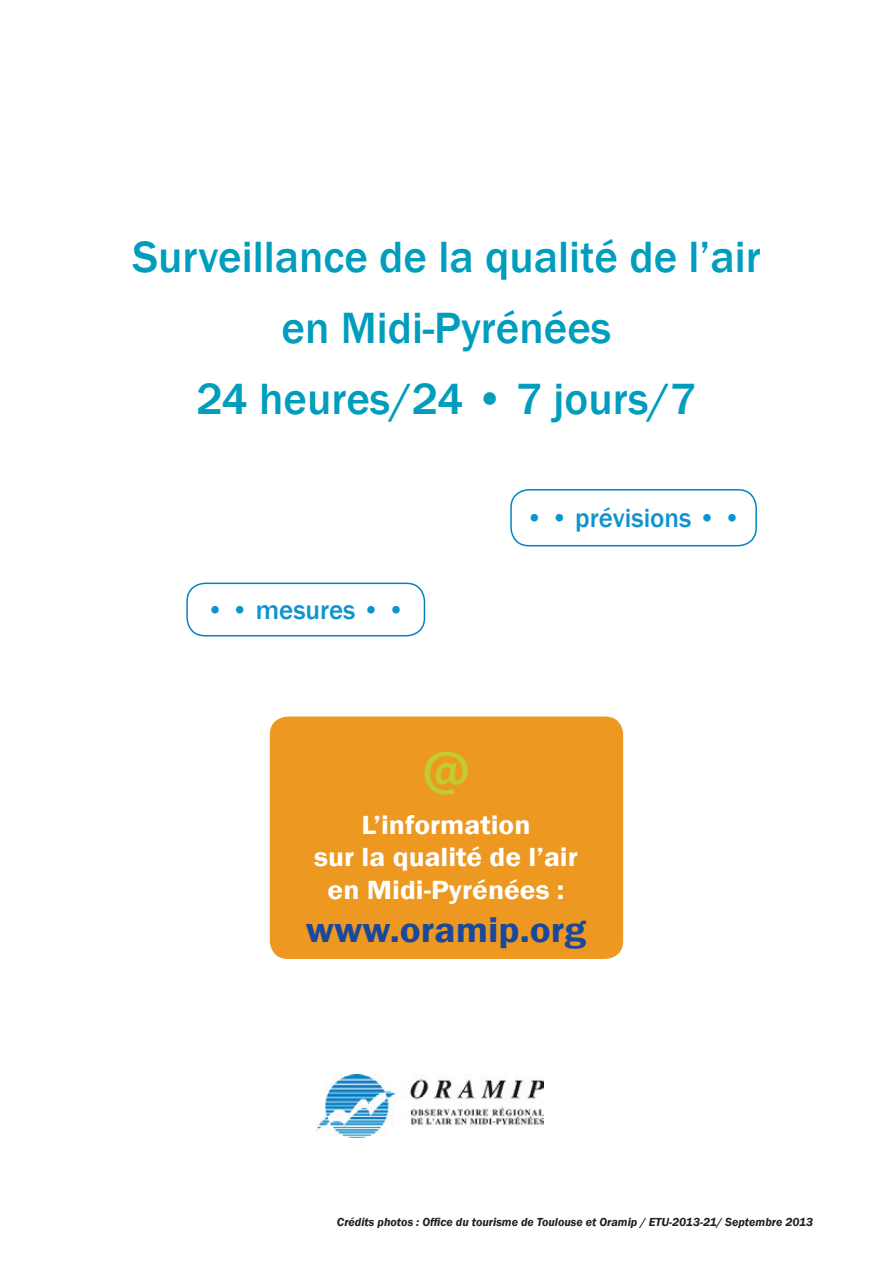
<style>
.page{position:relative;width:893px;height:1263px;background:#fff}
.page>*{position:absolute;margin:0;border:0;box-sizing:border-box;transform-origin:0 0}
.t1{font:500 45px/70.9px "Franklin Gothic";color:#009dbd;text-align:center}
.t2{font:700 45px "Candara";color:#c1cd2e;scale:1.09 1}
.t3{font:600 36px "Franklin Gothic";color:#1a489c;scale:1.09 1}
.t4{font:600 27px/32.4px "Franklin Gothic";color:#fff;text-align:center;scale:1.09 1}
.t5{font:500 27px "Franklin Gothic";color:#0d93cf}
.t6{font:italic 600 12px "Franklin Gothic";color:#231f20}
</style>
<div class="page">
<div style="left:270px;top:716px;width:353px;height:243px;background:#ed9820;border-radius:18px"></div>
<img style="left:317px;top:1075px;width:227px;height:62px">
<div style="left:186px;top:583px;width:239px;height:53px;border:2px solid #0082c5;border-radius:18px"></div>
<div style="left:510px;top:489px;width:247px;height:57px;border:2px solid #0082c5;border-radius:18px"></div>
<h1 class="t1" style="left:133px;top:222px;width:630px">Surveillance de la qualité de l’air en Midi-Pyrénées<br>24 heures/24 • 7 jours/7</h1>
<h3 class="t5" style="left:206px;top:593px;width:200px">• • mesures • •</h3>
<h3 class="t5" style="left:526px;top:501px;width:217px">• • prévisions • •</h3>
<h1 class="t2" style="left:421px;top:741px;width:47px">@</h1>
<h3 class="t4" style="left:314px;top:809px;width:243px">L’information<br>sur la qualité de l’air en Midi-Pyrénées :</h3>
<h2 class="t3" style="left:306px;top:908px;width:259px">www.oramip.org</h2>
<p class="t6" style="left:337px;top:1214px;width:478px">Crédits photos : Office du tourisme de Toulouse et Oramip / ETU-2013-21/ Septembre 2013</p>
</div>
